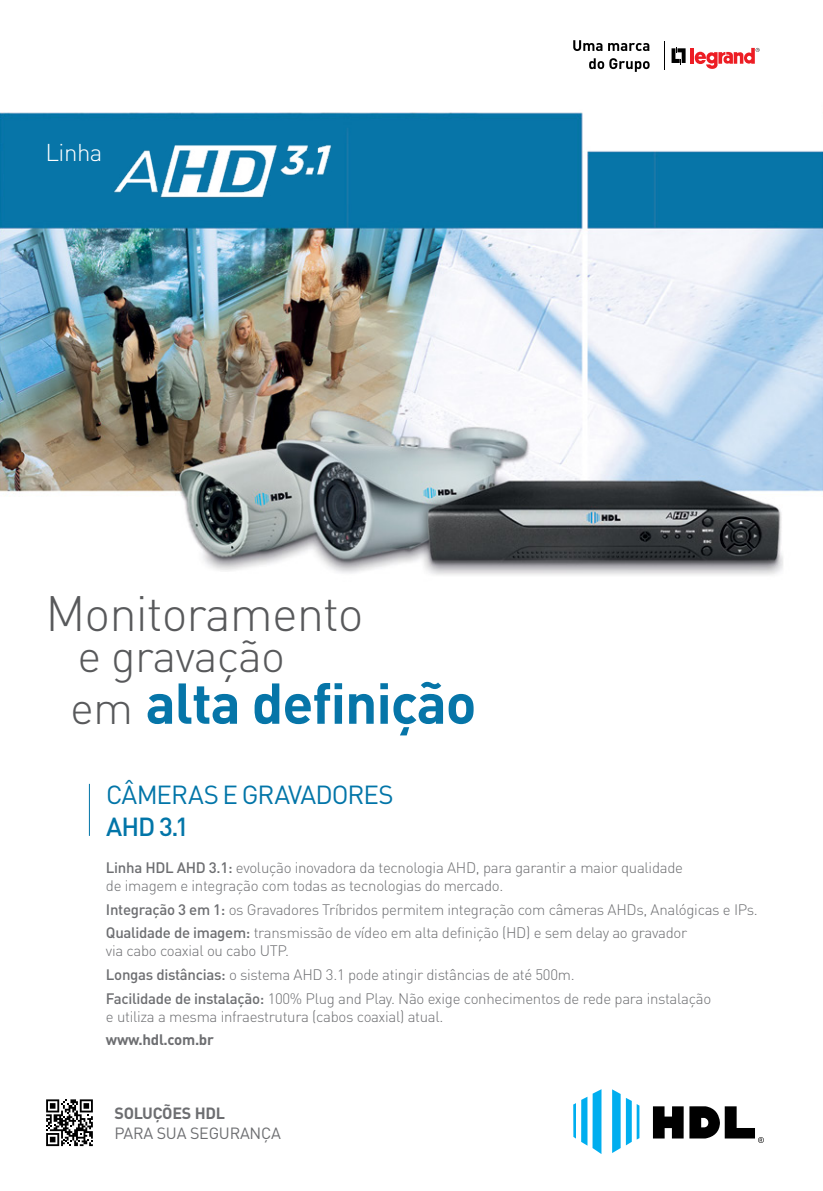
<style>
.page{position:relative;width:823px;height:1191px;background:#fff}
.page>*{position:absolute;margin:0;border:0;box-sizing:border-box;transform-origin:0 0}
.t1{font:700 56.6px "DIN Pro";letter-spacing:-.02em;color:#0675a8}
.t2{font:300 49px "DIN Pro";letter-spacing:-.02em;color:#58595b}
.t3{font:300 45.6px "DIN Pro";letter-spacing:-.02em;color:#58595b}
.t4{font:25.8px "DIN Pro";letter-spacing:-.04em;color:#0275a8}
.t5{font:500 25.8px "DIN Pro";color:#0275a8}
.t6{font:300 24px "DIN Pro";letter-spacing:-.02em;color:#fff}
.t7{font:16px "DIN Pro";letter-spacing:-.015em;color:#6d6e71}
.t8{font:700 16px "DIN Pro";letter-spacing:-.015em;color:#6d6e71}
.t9{font:300 15px/23.6px "DIN Pro";letter-spacing:-.02em;color:#6d6e71}
.t10{font:700 15px "DIN Pro";letter-spacing:-.02em;color:#6d6e71}
.s1{font-weight:300;font-size:45.6px;color:#58595b}
.s2{font-weight:500}
</style>
<div class="page">
<img style="left:0;top:41px;width:822px;height:1113px">
<div style="left:39px;top:1092px;width:61px;height:61px;background:#fff"></div>
<svg style="left:46px;top:1099px;width:47px;height:47px"></svg>
<svg style="left:573px;top:1103px;width:2px;height:35px"></svg>
<svg style="left:581px;top:1089px;width:20px;height:65px"></svg>
<svg style="left:611px;top:1089px;width:28px;height:64px"></svg>
<svg style="left:652px;top:1106px;width:31px;height:32px"></svg>
<svg style="left:689px;top:1106px;width:74px;height:37px"></svg>
<hr style="left:89px;top:784px;width:1px;height:52px;background:#0275a8">
<svg style="left:671px;top:47px;width:14px;height:17px"></svg>
<hr style="left:690px;top:48px;width:3px;height:16px;background:#ed1d24">
<svg style="left:694px;top:48px;width:65px;height:22px"></svg>
<svg style="left:663px;top:42px;width:1px;height:28px"></svg>
<svg style="left:573px;top:40px;width:76px;height:11px"></svg>
<svg style="left:588px;top:58px;width:61px;height:14px"></svg>
<img style="left:103px;top:134px;width:238px;height:73px">
<h3 class="t6" style="left:45px;top:133px;width:59px">Linha</h3>
<h2 class="t2" style="left:45px;top:576px;width:320px">Monitoramento</h2>
<h3 class="t3" style="left:78px;top:620px;width:209px">e gravação</h3>
<h1 class="t1" style="left:70px;top:656px;width:407px"><span class="s1">em</span> alta definição</h1>
<h3 class="t4" style="left:106px;top:774px;width:289px">CÂMERAS E GRAVADORES</h3>
<h3 class="t5" style="left:106px;top:805px;width:84px">AHD 3.1</h3>
<p class="t9" style="left:106px;top:857px;width:578px;line-height:18px"><span class="s2">Linha HDL AHD 3.1:</span> evolução inovadora da tecnologia AHD, para garantir a maior qualidade de imagem e integração com todas as tecnologias do mercado.</p>
<p class="t9" style="left:106px;top:896px;width:653px"><span class="s2">Integração 3 em 1:</span> os Gravadores Tríbridos permitem integração com câmeras AHDs, Analógicas e IPs.<br><span class="s2">Qualidade de imagem:</span> transmissão de vídeo em alta definição (HD) e sem delay ao gravador</p>
<p class="t9" style="left:106px;top:937px;width:606px">via cabo coaxial ou cabo UTP.<br><span class="s2">Longas distâncias:</span> o sistema AHD 3.1 pode atingir distâncias de até 500m.<br><span class="s2">Facilidade de instalação:</span> 100% Plug and Play. Não exige conhecimentos de rede para instalação</p>
<p class="t9" style="left:106px;top:1003px;width:339px">e utiliza a mesma infraestrutura (cabos coaxial) atual.</p>
<p class="t10" style="left:106px;top:1027px;width:109px">www.hdl.com.br</p>
<p class="t8" style="left:114px;top:1099px;width:112px">SOLUÇÕES HDL</p>
<p class="t7" style="left:114px;top:1120px;width:168px">PARA SUA SEGURANÇA</p>
</div>
